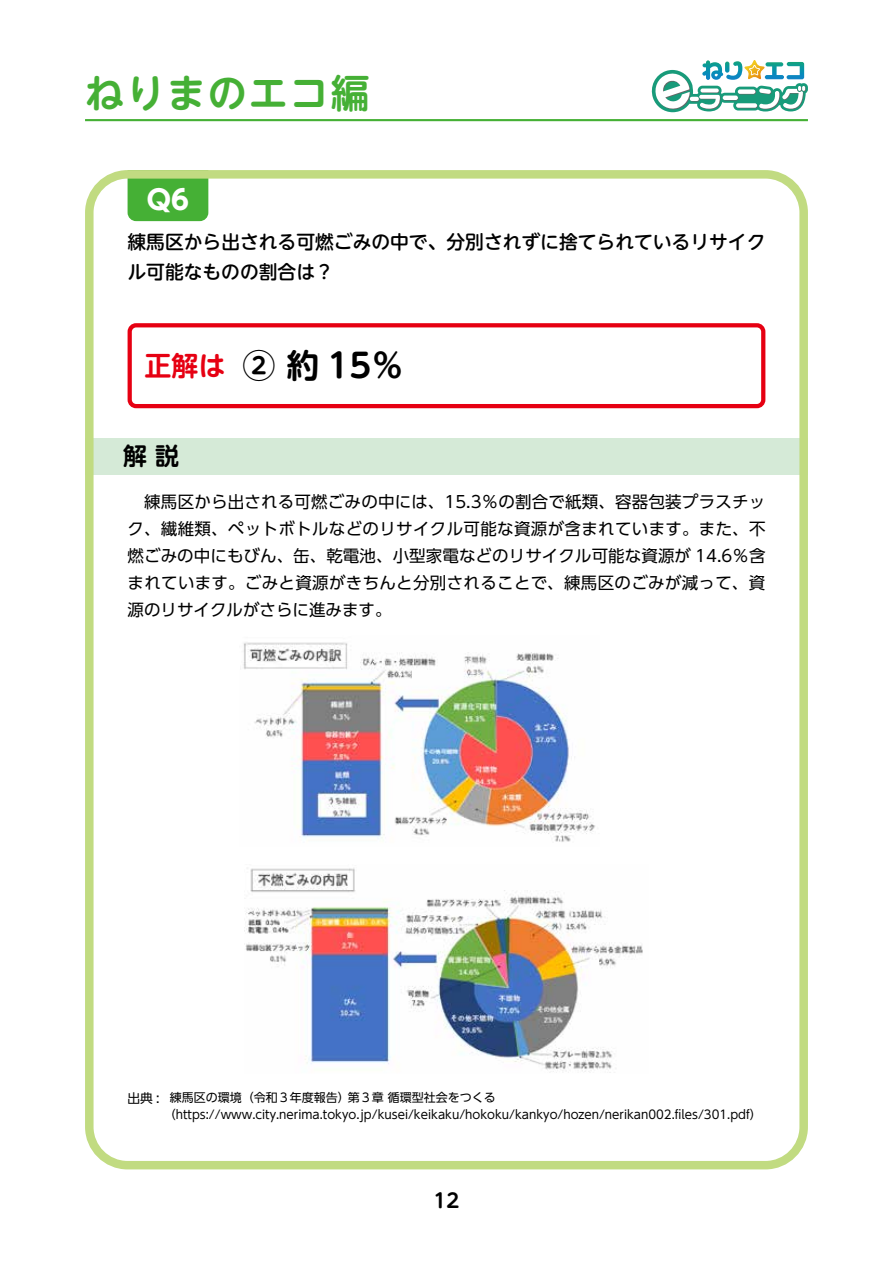
<style>
.page{position:relative;width:893px;height:1263px;background:#fff}
.page>*{position:absolute;margin:0;border:0;box-sizing:border-box;transform-origin:0 0}
.t1{font:700 39px "UD Shin M Go Pro De";letter-spacing:.05em;color:#45b035}
.t2{font:700 33px "UD Shin M Go Pro De";color:#000}
.t3{font:700 27px "UD Shin M Go Pro De";color:#e60012}
.t4{font:700 27px "UD Shin Go Pro";color:#fff}
.t5{font:700 24px "UD Shin M Go Pro De";color:#000}
.t6{font:700 19.5px "UD Shin M Go Pro De";color:#000}
.t7{font:500 18.75px/30px "UD Shin M Go Pro";color:#000}
.t8{font:16.5px/27px "UD Shin Go Pro";letter-spacing:.02em;color:#000;text-align:justify}
.t9{font:12px/17.2px "UD Shin Go Pro";color:#000}
.s1{font-size:12.75px}
</style>
<div class="page">
<div style="left:128px;top:180px;width:80px;height:41px;background:#45b035"></div>
<div style="left:85px;top:438px;width:723px;height:36px;background:#d5ead7"></div>
<div style="left:85px;top:170px;width:723px;height:999px;border:9px solid #c1db81;border-radius:38px"></div>
<div style="left:128px;top:323px;width:637px;height:85px;border:4px solid #e60012;border-radius:6px"></div>
<svg style="left:651px;top:60px;width:157px;height:52px"></svg>
<hr style="left:85px;top:119px;width:723px;height:2px;background:#45b035">
<img style="left:243px;top:642px;width:352px;height:200px">
<img style="left:245px;top:868px;width:398px;height:205px">
<h1 class="t1" style="left:85px;top:61px;width:286px">ねりまのエコ編</h1>
<h3 class="t4" style="left:147px;top:178px;width:44px">Q6</h3>
<p class="t7" style="left:128px;top:226px;width:639px">練馬区から出される可燃ごみの中で、分別されずに捨てられているリサイクル可能なものの割合は？</p>
<h3 class="t3" style="left:145px;top:344px;width:82px">正解は</h3>
<h2 class="t2" style="left:242px;top:339px;width:163px">② 約 15％</h2>
<h3 class="t5" style="left:123px;top:436px;width:57px">解 説</h3>
<p class="t8" style="left:128px;top:488px;width:639px">　練馬区から出される可燃ごみの中には、15.3％の割合で紙類、容器包装プラスチック、繊維類、ペットボトルなどのリサイクル可能な資源が含まれています。また、不燃ごみの中にもびん、缶、乾電池、小型家電などのリサイクル可能な資源が 14.6％含まれています。ごみと資源がきちんと分別されることで、練馬区のごみが減って、資源のリサイクルがさらに進みます。</p>
<p class="t9" style="left:164px;top:1088px;width:599px;text-indent:-36px"><span class="s1">出典 :</span> 練馬区の環境（令和３年度報告）第３章 循環型社会をつくる（https://www.city.nerima.tokyo.jp/kusei/keikaku/hokoku/kankyo/hozen/nerikan002.files/301.pdf）</p>
<p class="t6" style="left:434px;top:1184px;width:27px">12</p>
</div>
